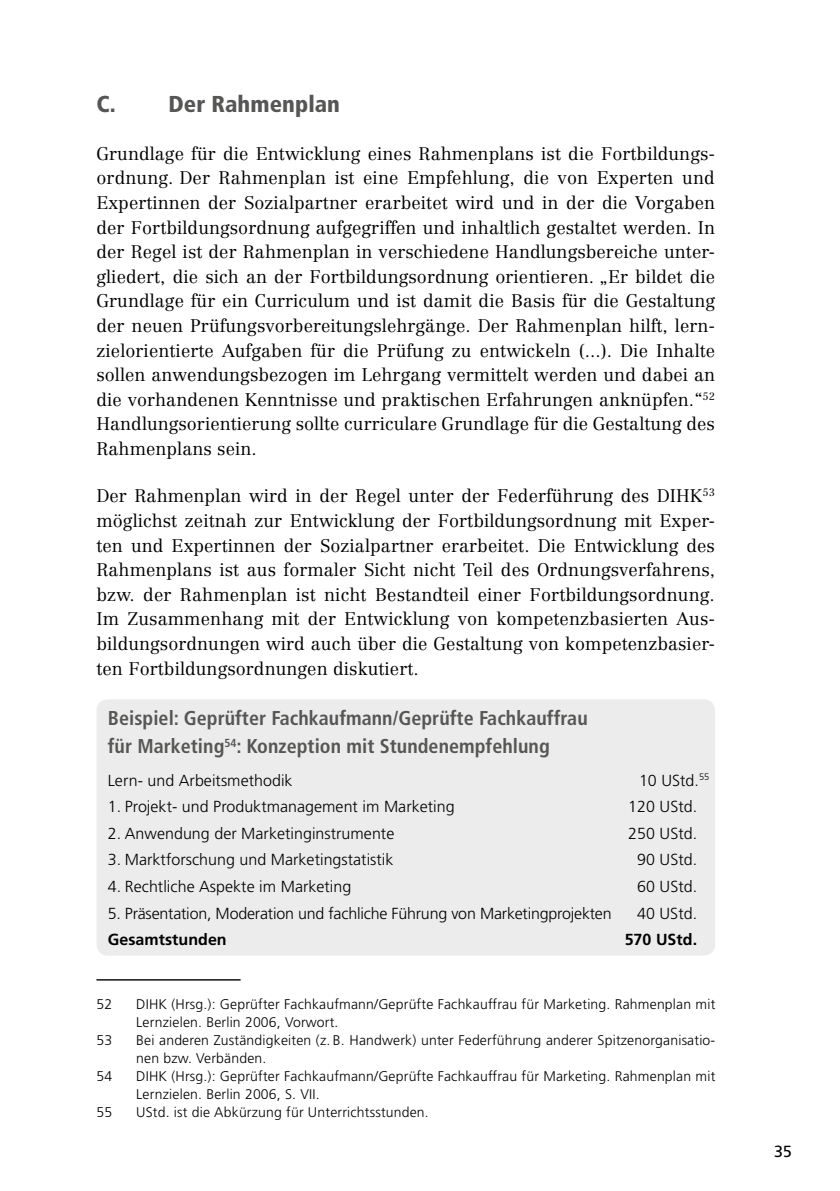
<style>
.page{position:relative;width:840px;height:1191px;background:#fff}
.page>*{position:absolute;margin:0;border:0;box-sizing:border-box;transform-origin:0 0}
.t1{font:900 condensed 23px "Frutiger";letter-spacing:.005em;color:#565655}
.t2{font:700 condensed 20px/28px "Frutiger";letter-spacing:.005em;color:#565655}
.t3{font:300 18px/24.6px "Centennial";letter-spacing:.005em;color:#000;text-align:justify}
.t4{font:300 16px "Frutiger";letter-spacing:.005em;color:#000}
.t5{font:700 16px "Frutiger";letter-spacing:.005em;color:#000}
.t6{font:16px "Frutiger BQ";color:#000}
.t7{font:300 14px/18px "Frutiger";letter-spacing:.015em;color:#000}
</style>
<div class="page">
<div style="left:96px;top:699px;width:618px;height:256px;background:#ececec;border-radius:11px"></div>
<hr style="left:96px;top:979px;width:144px;height:1px;background:#000">
<p class="t1" style="left:96px;top:91px;width:245px">C. Der Rahmenplan</p>
<p class="t3" style="left:96px;top:141px;width:620px">Grundlage für die Entwicklung eines Rahmenplans ist die Fortbildungs&shy;ordnung. Der Rahmenplan ist eine Empfehlung, die von Experten und Expertinnen der Sozialpartner erarbeitet wird und in der die Vorgaben der Fortbildungsordnung aufgegriffen und inhaltlich gestaltet werden. In der Regel ist der Rahmenplan in verschiedene Handlungsbereiche unter&shy;gliedert, die sich an der Fortbildungsordnung orientieren. „Er bildet die Grundlage für ein Curriculum und ist damit die Basis für die Gestaltung der neuen Prüfungsvorbereitungslehrgänge. Der Rahmenplan hilft, lern&shy;zielorientierte Aufgaben für die Prüfung zu entwickeln (...). Die Inhalte sollen anwendungsbezogen im Lehrgang vermittelt werden und dabei an die vorhandenen Kenntnisse und praktischen Erfahrungen anknüpfen.“<sup>52<br></sup>Handlungsorientierung sollte curriculare Grundlage für die Gestaltung des Rahmenplans sein.</p>
<p class="t3" style="left:96px;top:483px;width:620px;text-align:left">Der Rahmenplan wird in der Regel unter der Federführung des DIHK<sup>53 </sup>möglichst zeitnah zur Entwicklung der Fortbildungsordnung mit Exper&shy;ten und Expertinnen der Sozialpartner erarbeitet. Die Entwicklung des Rahmenplans ist aus formaler Sicht nicht Teil des Ordnungsverfahrens, bzw. der Rahmenplan ist nicht Bestandteil einer Fortbildungsordnung.<br>Im Zusammenhang mit der Entwicklung von kompetenzbasierten Aus&shy;bildungsordnungen wird auch über die Gestaltung von kompetenzbasier&shy;ten Fortbildungsordnungen diskutiert.</p>
<p class="t2" style="left:108px;top:704px;width:481px">Beispiel: Geprüfter Fachkaufmann/Geprüfte Fachkauffrau für Marketing<sup>54</sup>: Konzeption mit Stundenempfehlung</p>
<p class="t4" style="left:108px;top:771px;width:186px">Lern- und Arbeitsmethodik</p>
<p class="t4" style="left:638px;top:771px;width:72px">10 UStd.<sup>55</sup></p>
<p class="t4" style="left:108px;top:797px;width:348px">1. Projekt- und Produktmanagement im Marketing</p>
<p class="t4" style="left:628px;top:797px;width:70px">120 UStd.</p>
<p class="t4" style="left:108px;top:824px;width:288px">2. Anwendung der Marketinginstrumente</p>
<p class="t4" style="left:628px;top:824px;width:70px">250 UStd.</p>
<p class="t4" style="left:108px;top:851px;width:287px">3. Marktforschung und Marketingstatistik</p>
<p class="t4" style="left:636px;top:851px;width:61px">90 UStd.</p>
<p class="t4" style="left:108px;top:877px;width:245px">4. Rechtliche Aspekte im Marketing</p>
<p class="t4" style="left:636px;top:877px;width:61px">60 UStd.</p>
<p class="t4" style="left:108px;top:904px;width:505px">5. Präsentation, Moderation und fachliche Führung von Marketingprojekten</p>
<p class="t4" style="left:636px;top:904px;width:61px">40 UStd.</p>
<p class="t5" style="left:108px;top:930px;width:120px">Gesamtstunden</p>
<p class="t5" style="left:624px;top:930px;width:74px">570 UStd.</p>
<p class="t7" style="left:96px;top:995px;width:17px">52</p>
<p class="t7" style="left:136px;top:995px;width:580px">DIHK (Hrsg.): Geprüfter Fachkaufmann/Geprüfte Fachkauffrau für Marketing. Rahmenplan mit<br>Lernzielen. Berlin 2006, Vorwort.</p>
<p class="t7" style="left:96px;top:1031px;width:17px">53</p>
<p class="t7" style="left:136px;top:1031px;width:580px">Bei anderen Zuständigkeiten (z. B. Handwerk) unter Federführung anderer Spitzenorganisatio&shy;nen bzw. Verbänden.</p>
<p class="t7" style="left:96px;top:1067px;width:17px">54</p>
<p class="t7" style="left:136px;top:1067px;width:580px">DIHK (Hrsg.): Geprüfter Fachkaufmann/Geprüfte Fachkauffrau für Marketing. Rahmenplan mit<br>Lernzielen. Berlin 2006, S. VII.</p>
<p class="t7" style="left:96px;top:1103px;width:17px">55</p>
<p class="t7" style="left:136px;top:1103px;width:294px">UStd. ist die Abkürzung für Unterrichtsstunden.</p>
<p class="t6" style="left:773px;top:1142px;width:19px">35</p>
</div>
